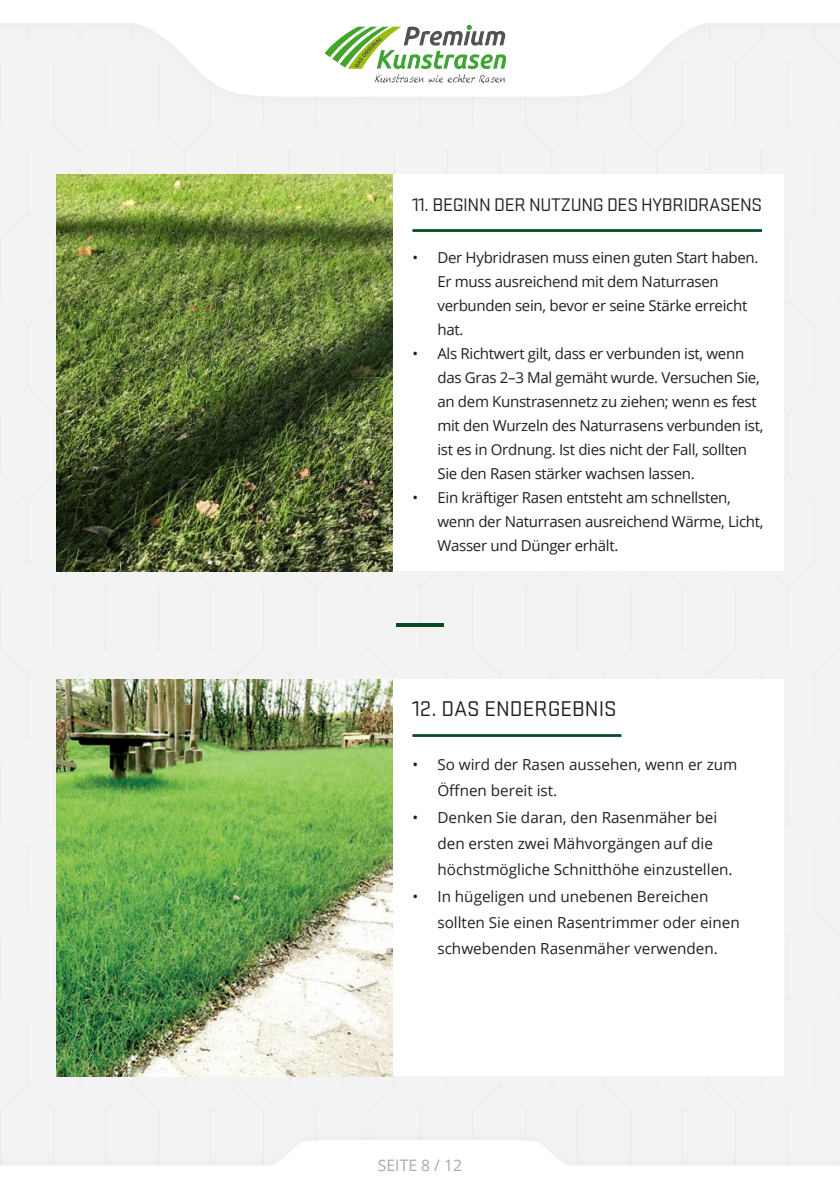
<style>
.page{position:relative;width:840px;height:1191px;background:#fff}
.page>*{position:absolute;margin:0;border:0;box-sizing:border-box;transform-origin:0 0}
.Mellemrubrik{font:22.2px "Stratum 1";color:#231f20}
.Mellemrubrik-2{font:19px "Stratum 1";letter-spacing:-.02em;color:#231f20}
.t1{font:15.8px "Open Sans";color:#a8a9ad}
.t2{font:15.2px/26.4px "Open Sans";color:#231f20}
.t3{font:15px/24px "Open Sans";letter-spacing:-.02em;color:#231f20}
</style>
<div class="page">
<div style="left:0;top:115px;width:839px;height:1007px;background:#f3f3f3"></div>
<div style="left:0;top:0;width:839px;height:115px;background:#f3f3f3"></div>
<svg style="left:0;top:0;width:839px;height:97px;fill:#fff"></svg>
<div style="left:0;top:1122px;width:839px;height:69px;background:#f3f3f3"></div>
<svg style="left:0;top:1141px;width:839px;height:50px;fill:#fff"></svg>
<img style="left:323px;top:23px;width:183px;height:62px">
<div style="left:392px;top:174px;width:390px;height:397px;background:#fff"></div>
<div style="left:392px;top:679px;width:390px;height:397px;background:#fff"></div>
<hr style="left:412px;top:229px;width:349px;height:3px;background:#094b25">
<hr style="left:412px;top:734px;width:209px;height:3px;background:#094b25">
<hr style="left:396px;top:623px;width:47px;height:4px;background:#094b25">
<img style="left:57px;top:174px;width:335px;height:397px">
<img style="left:57px;top:679px;width:335px;height:397px">
<p class="Mellemrubrik-2" style="left:412px;top:194px;width:351px">11. BEGINN DER NUTZUNG DES HYBRIDRASENS</p>
<p class="t3" style="left:437px;top:245px;width:322px;text-indent:-25px">• Der Hybridrasen muss einen guten Start haben.<br>Er muss ausreichend mit dem Naturrasen verbunden sein, bevor er seine Stärke erreicht hat.</p>
<p class="t3" style="left:437px;top:341px;width:327px;text-indent:-25px">• Als Richtwert gilt, dass er verbunden ist, wenn das Gras 2–3 Mal gemäht wurde. Versuchen Sie, an dem Kunstrasennetz zu ziehen; wenn es fest mit den Wurzeln des Naturrasens verbunden ist, ist es in Ordnung. Ist dies nicht der Fall, sollten Sie den Rasen stärker wachsen lassen.</p>
<p class="t3" style="left:437px;top:485px;width:327px;text-indent:-25px">• Ein kräftiger Rasen entsteht am schnellsten, wenn der Naturrasen ausreichend Wärme, Licht,<br>Wasser und Dünger erhält.</p>
<p class="Mellemrubrik" style="left:412px;top:696px;width:205px">12. DAS ENDERGEBNIS</p>
<p class="t2" style="left:437px;top:751px;width:301px;text-indent:-25px">• So wird der Rasen aussehen, wenn er zum<br>Öffnen bereit ist.</p>
<p class="t2" style="left:437px;top:803px;width:296px;text-indent:-25px">• Denken Sie daran, den Rasenmäher bei den ersten zwei Mähvorgängen auf die höchstmögliche Schnitthöhe einzustellen.</p>
<p class="t2" style="left:437px;top:882px;width:304px;text-indent:-25px">• In hügeligen und unebenen Bereichen sollten Sie einen Rasentrimmer oder einen schwebenden Rasenmäher verwenden.</p>
<p class="t1" style="left:377px;top:1154px;width:86px">SEITE 8 / 12</p>
</div>
